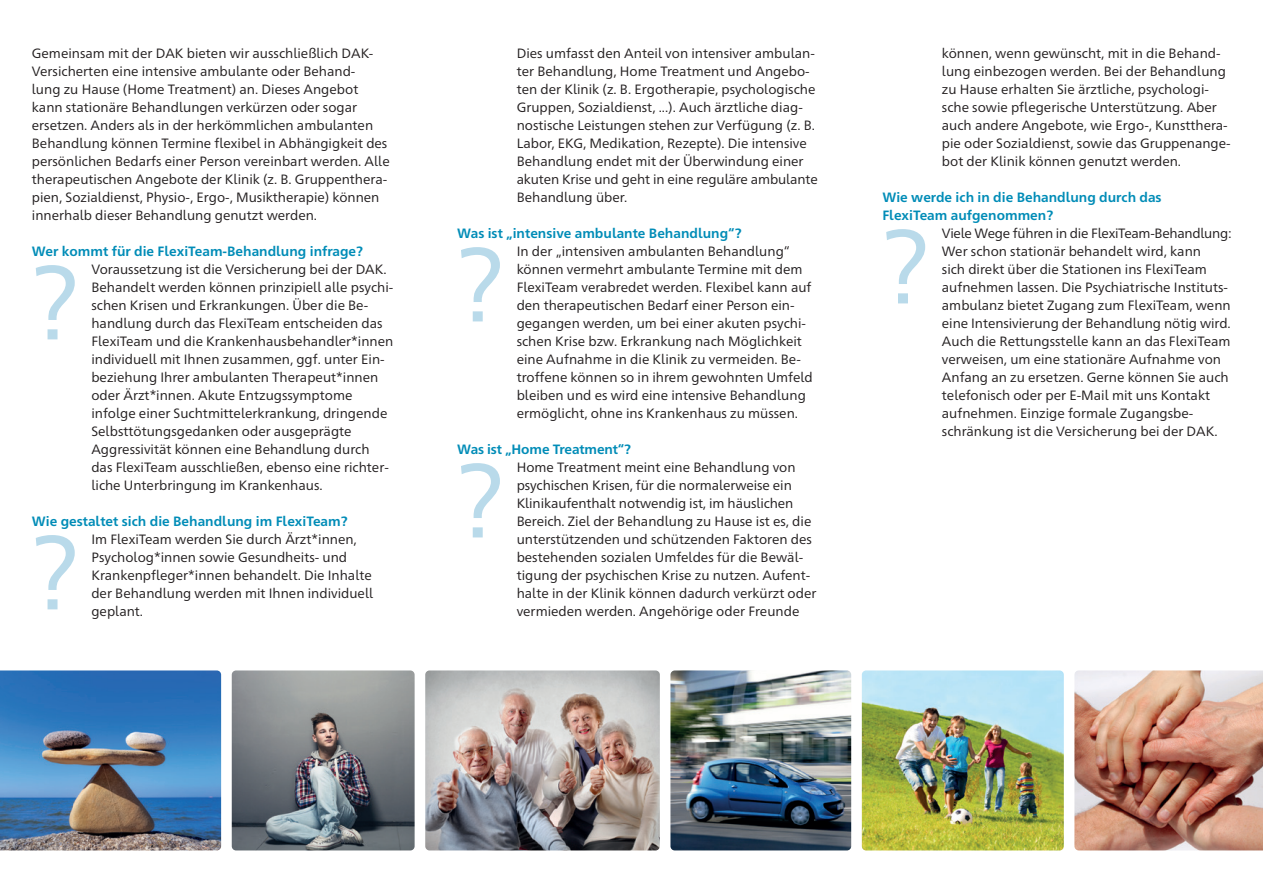
<style>
.page{position:relative;width:1263px;height:893px;background:#fff}
.page>*{position:absolute;margin:0;border:0;box-sizing:border-box;transform-origin:0 0}
.t1{font:105px "Frutiger Neue 1450 Pro";color:#b9daea}
.t2{font:13.5px/18px "Frutiger Neue 1450 Pro";color:#231f20}
.t3{font:700 13.5px/18px "Frutiger Neue 1450 Pro";color:#008cb7}
</style>
<div class="page">
<img style="left:0;top:670px;width:221px;height:180px">
<img style="left:425px;top:670px;width:235px;height:180px">
<img style="left:232px;top:670px;width:183px;height:180px">
<img style="left:670px;top:670px;width:181px;height:180px">
<img style="left:862px;top:670px;width:202px;height:180px">
<img style="left:1074px;top:670px;width:189px;height:180px">
<p class="t2" style="left:32px;top:44px;width:359px">Gemeinsam mit der DAK bieten wir ausschließlich DAK-Versicherten eine intensive ambulante oder Behand-<br>lung zu Hause (Home Treatment) an. Dieses Angebot kann stationäre Behandlungen verkürzen oder sogar ersetzen. Anders als in der herkömmlichen ambulanten Behandlung können Termine flexibel in Abhängigkeit des persönlichen Bedarfs einer Person vereinbart werden. Alle therapeutischen Angebote der Klinik (z. B. Gruppenthera&shy;pien, Sozialdienst, Physio-, Ergo-, Musiktherapie) können innerhalb dieser Behandlung genutzt werden.</p>
<p class="t3" style="left:32px;top:242px;width:333px">Wer kommt für die FlexiTeam-Behandlung infrage?</p>
<p class="t2" style="left:91px;top:260px;width:303px">Voraussetzung ist die Versicherung bei der DAK.<br>Behandelt werden können prinzipiell alle psychi&shy;schen Krisen und Erkrankungen. Über die Be&shy;handlung durch das FlexiTeam entscheiden das FlexiTeam und die Krankenhausbehandler*innen individuell mit Ihnen zusammen, ggf. unter Ein&shy;beziehung Ihrer ambulanten Therapeut*innen oder Ärzt*innen. Akute Entzugssymptome infolge einer Suchtmittelerkrankung, dringende Selbsttötungsgedanken oder ausgeprägte Aggressivität können eine Behandlung durch das FlexiTeam ausschließen, ebenso eine richter&shy;liche Unterbringung im Krankenhaus.</p>
<p class="t3" style="left:32px;top:512px;width:317px">Wie gestaltet sich die Behandlung im FlexiTeam?</p>
<p class="t2" style="left:91px;top:530px;width:283px">Im FlexiTeam werden Sie durch Ärzt*innen, Psycholog*innen sowie Gesundheits- und Krankenpfleger*innen behandelt. Die Inhalte der Behandlung werden mit Ihnen individuell geplant.</p>
<h1 class="t1" style="left:29px;top:225px;width:52px">?</h1>
<h1 class="t1" style="left:29px;top:495px;width:52px">?</h1>
<p class="t2" style="left:517px;top:44px;width:303px">Dies umfasst den Anteil von intensiver ambulan&shy;ter Behandlung, Home Treatment und Angebo&shy;ten der Klinik (z. B. Ergotherapie, psychologische Gruppen, Sozialdienst, ...). Auch ärztliche diag&shy;nostische Leistungen stehen zur Verfügung (z. B.<br>Labor, EKG, Medikation, Rezepte). Die intensive Behandlung endet mit der Überwindung einer akuten Krise und geht in eine reguläre ambulante Behandlung über.</p>
<p class="t3" style="left:457px;top:224px;width:286px">Was ist „intensive ambulante Behandlung“?</p>
<p class="t2" style="left:517px;top:242px;width:298px">In der „intensiven ambulanten Behandlung“ können vermehrt ambulante Termine mit dem FlexiTeam verabredet werden. Flexibel kann auf den therapeutischen Bedarf einer Person ein&shy;gegangen werden, um bei einer akuten psychi&shy;schen Krise bzw. Erkrankung nach Möglichkeit eine Aufnahme in die Klinik zu vermeiden. Be&shy;troffene können so in ihrem gewohnten Umfeld bleiben und es wird eine intensive Behandlung ermöglicht, ohne ins Krankenhaus zu müssen.</p>
<p class="t3" style="left:457px;top:440px;width:175px">Was ist „Home Treatment“?</p>
<p class="t2" style="left:517px;top:458px;width:301px">Home Treatment meint eine Behandlung von psychischen Krisen, für die normalerweise ein Klinikaufenthalt notwendig ist, im häuslichen Bereich. Ziel der Behandlung zu Hause ist es, die unterstützenden und schützenden Faktoren des bestehenden sozialen Umfeldes für die Bewäl&shy;tigung der psychischen Krise zu nutzen. Aufent&shy;halte in der Klinik können dadurch verkürzt oder vermieden werden. Angehörige oder Freunde</p>
<h1 class="t1" style="left:454px;top:207px;width:52px">?</h1>
<h1 class="t1" style="left:454px;top:423px;width:52px">?</h1>
<p class="t2" style="left:942px;top:43px;width:290px">können, wenn gewünscht, mit in die Behand&shy;lung einbezogen werden. Bei der Behandlung zu Hause erhalten Sie ärztliche, psychologi&shy;sche sowie pflegerische Unterstützung. Aber auch andere Angebote, wie Ergo-, Kunstthera&shy;pie oder Sozialdienst, sowie das Gruppenange&shy;bot der Klinik können genutzt werden.</p>
<p class="t3" style="left:882px;top:188px;width:281px">Wie werde ich in die Behandlung durch das<br>FlexiTeam aufgenommen?</p>
<p class="t2" style="left:942px;top:223px;width:291px">Viele Wege führen in die FlexiTeam-Behandlung:<br>Wer schon stationär behandelt wird, kann<br>sich direkt über die Stationen ins FlexiTeam aufnehmen lassen. Die Psychiatrische Instituts&shy;ambulanz bietet Zugang zum FlexiTeam, wenn eine Intensivierung der Behandlung nötig wird.<br>Auch die Rettungsstelle kann an das FlexiTeam verweisen, um eine stationäre Aufnahme von Anfang an zu ersetzen. Gerne können Sie auch telefonisch oder per E-Mail mit uns Kontakt aufnehmen. Einzige formale Zugangsbe&shy;schränkung ist die Versicherung bei der DAK.</p>
<h1 class="t1" style="left:879px;top:189px;width:52px">?</h1>
</div>
